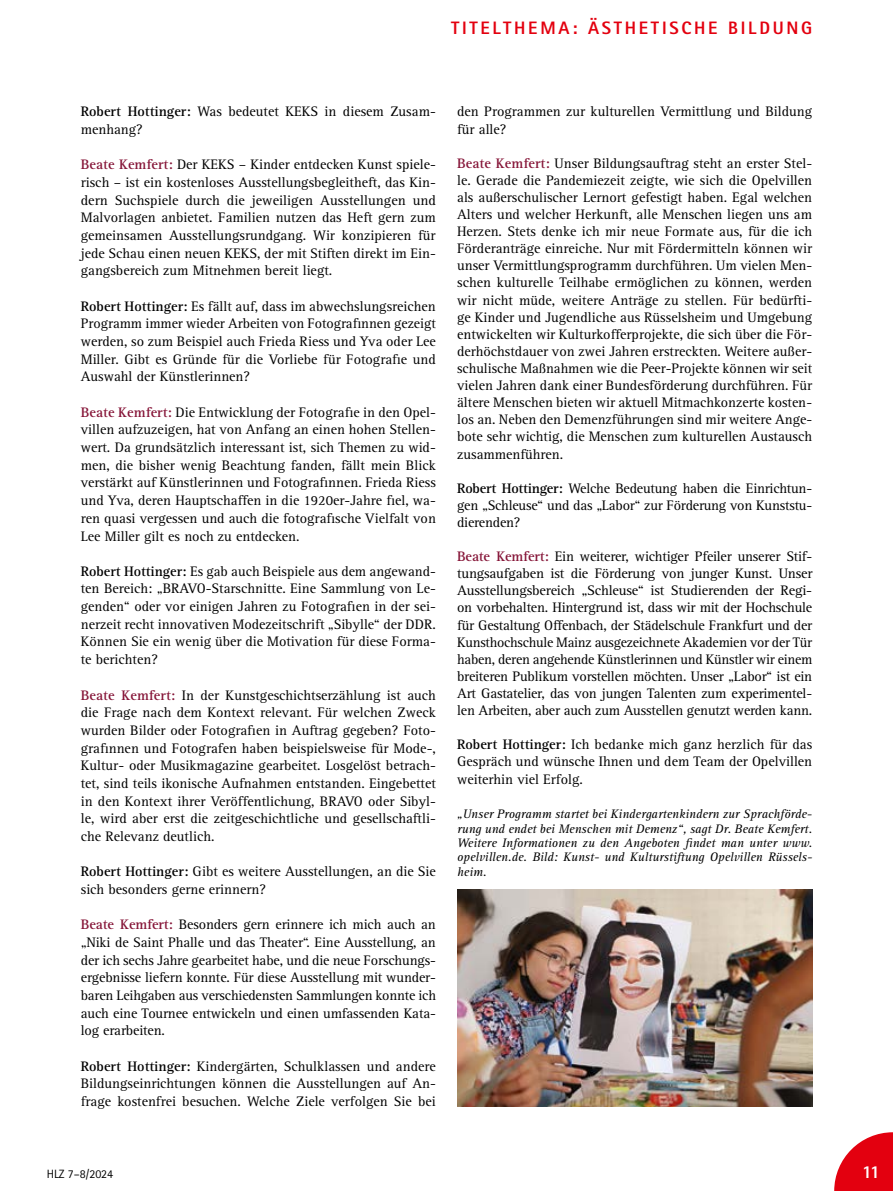
<style>
.page{position:relative;width:893px;height:1191px;background:#fff}
.page>*{position:absolute;margin:0;border:0;box-sizing:border-box;transform-origin:0 0}
.t1{font:800 18px "Rotis Sans Serif Std";letter-spacing:.15em;color:#e3000f}
.t2{font:800 18px "Rotis Sans Serif Std";color:#fff}
.t3{font:14.25px/17.7px "Rotis Serif Std";color:#000;text-align:justify}
.t4{font:italic 12.75px/14.4px "Rotis Serif Std";color:#000;text-align:justify}
.t5{font:12px "Rotis Sans Serif Std";color:#000}
.s1{font-weight:700}
.s2{font-weight:700;color:#851437}
</style>
<div class="page">
<svg style="left:834px;top:1132px;width:59px;height:59px"></svg>
<img style="left:457px;top:889px;width:355px;height:217px">
<p class="t1" style="left:451px;top:16px;width:363px">TITELTHEMA: ÄSTHETISCHE BILDUNG</p>
<p class="t3" style="left:81px;top:103px;width:357px"><span class="s1">Robert Hottinger:</span> Was bedeutet KEKS in diesem Zusam&shy;menhang?</p>
<p class="t3" style="left:81px;top:156px;width:357px"><span class="s2">Beate Kemfert:</span> Der KEKS – Kinder entdecken Kunst spiele&shy;risch – ist ein kostenloses Ausstellungsbegleitheft, das Kin&shy;dern Suchspiele durch die jeweiligen Ausstellungen und Malvorlagen anbietet. Familien nutzen das Heft gern zum gemeinsamen Ausstellungsrundgang. Wir konzipieren für jede Schau einen neuen KEKS, der mit Stiften direkt im Ein&shy;gangsbereich zum Mitnehmen bereit liegt.</p>
<p class="t3" style="left:81px;top:297px;width:357px"><span class="s1">Robert Hottinger:</span> Es fällt auf, dass im abwechslungsreichen Programm immer wieder Arbeiten von Fotografinnen gezeigt werden, so zum Beispiel auch Frieda Riess und Yva oder Lee Miller. Gibt es Gründe für die Vorliebe für Fotografie und Auswahl der Künstlerinnen?</p>
<p class="t3" style="left:81px;top:403px;width:357px"><span class="s2">Beate Kemfert:</span> Die Entwicklung der Fotografie in den Opel&shy;villen aufzuzeigen, hat von Anfang an einen hohen Stellen&shy;wert. Da grundsätzlich interessant ist, sich Themen zu wid&shy;men, die bisher wenig Beachtung fanden, fällt mein Blick verstärkt auf Künstlerinnen und Fotografinnen. Frieda Riess und Yva, deren Hauptschaffen in die 1920er-Jahre fiel, wa&shy;ren quasi vergessen und auch die fotografische Vielfalt von Lee Miller gilt es noch zu entdecken.</p>
<p class="t3" style="left:81px;top:562px;width:357px"><span class="s1">Robert Hottinger:</span> Es gab auch Beispiele aus dem angewand&shy;ten Bereich: „BRAVO-Starschnitte. Eine Sammlung von Le&shy;genden“ oder vor einigen Jahren zu Fotografien in der sei&shy;nerzeit recht innovativen Modezeitschrift „Sibylle“ der DDR.<br>Können Sie ein wenig über die Motivation für diese Forma&shy;te berichten?</p>
<p class="t3" style="left:81px;top:686px;width:357px"><span class="s2">Beate Kemfert:</span> In der Kunstgeschichtserzählung ist auch die Frage nach dem Kontext relevant. Für welchen Zweck wurden Bilder oder Fotografien in Auftrag gegeben? Foto&shy;grafinnen und Fotografen haben beispielsweise für Mode-, Kultur- oder Musikmagazine gearbeitet. Losgelöst betrach&shy;tet, sind teils ikonische Aufnahmen entstanden. Eingebettet in den Kontext ihrer Veröffentlichung, BRAVO oder Sibyl&shy;le, wird aber erst die zeitgeschichtliche und gesellschaftli&shy;che Relevanz deutlich.</p>
<p class="t3" style="left:81px;top:863px;width:357px"><span class="s1">Robert Hottinger:</span> Gibt es weitere Ausstellungen, an die Sie sich besonders gerne erinnern?</p>
<p class="t3" style="left:81px;top:916px;width:357px"><span class="s2">Beate Kemfert:</span> Besonders gern erinnere ich mich auch an „Niki de Saint Phalle und das Theater“. Eine Ausstellung, an der ich sechs Jahre gearbeitet habe, und die neue Forschungs&shy;ergebnisse liefern konnte. Für diese Ausstellung mit wunder&shy;baren Leihgaben aus verschiedensten Sammlungen konnte ich auch eine Tournee entwickeln und einen umfassenden Kata&shy;log erarbeiten.</p>
<p class="t3" style="left:81px;top:1057px;width:357px"><span class="s1">Robert Hottinger:</span> Kindergärten, Schulklassen und andere Bildungseinrichtungen können die Ausstellungen auf An&shy;frage kostenfrei besuchen. Welche Ziele verfolgen Sie bei</p>
<p class="t3" style="left:457px;top:104px;width:357px;line-height:17.1px">den Programmen zur kulturellen Vermittlung und Bildung für alle?</p>
<p class="t3" style="left:457px;top:155px;width:357px;line-height:17.1px"><span class="s2">Beate Kemfert:</span> Unser Bildungsauftrag steht an erster Stel&shy;le. Gerade die Pandemiezeit zeigte, wie sich die Opelvillen als außerschulischer Lernort gefestigt haben. Egal welchen Alters und welcher Herkunft, alle Menschen liegen uns am Herzen. Stets denke ich mir neue Formate aus, für die ich Förderanträge einreiche. Nur mit Fördermitteln können wir unser Vermittlungsprogramm durchführen. Um vielen Men&shy;schen kulturelle Teilhabe ermöglichen zu können, werden wir nicht müde, weitere Anträge zu stellen. Für bedürfti&shy;ge Kinder und Jugendliche aus Rüsselsheim und Umgebung entwickelten wir Kulturkofferprojekte, die sich über die För&shy;derhöchstdauer von zwei Jahren erstreckten. Weitere außer&shy;schulische Maßnahmen wie die Peer-Projekte können wir seit vielen Jahren dank einer Bundesförderung durchführen. Für ältere Menschen bieten wir aktuell Mitmachkonzerte kosten&shy;los an. Neben den Demenzführungen sind mir weitere Ange&shy;bote sehr wichtig, die Menschen zum kulturellen Austausch zusammenführen.</p>
<p class="t3" style="left:457px;top:480px;width:357px;line-height:17.1px"><span class="s1">Robert Hottinger:</span> Welche Bedeutung haben die Einrichtun&shy;gen „Schleuse“ und das „Labor“ zur Förderung von Kunststu&shy;dierenden?</p>
<p class="t3" style="left:457px;top:548px;width:357px;line-height:17.1px"><span class="s2">Beate Kemfert:</span> Ein weiterer, wichtiger Pfeiler unserer Stif&shy;tungsaufgaben ist die Förderung von junger Kunst. Unser Ausstellungsbereich „Schleuse“ ist Studierenden der Regi&shy;on vorbehalten. Hintergrund ist, dass wir mit der Hochschule für Gestaltung Offenbach, der Städelschule Frankfurt und der Kunsthochschule Mainz ausgezeichnete Akademien vor der Tür haben, deren angehende Künstlerinnen und Künstler wir einem breiteren Publikum vorstellen möchten. Unser „Labor“ ist ein Art Gastatelier, das von jungen Talenten zum experimentel&shy;len Arbeiten, aber auch zum Ausstellen genutzt werden kann.</p>
<p class="t3" style="left:457px;top:736px;width:357px;line-height:17.1px"><span class="s1">Robert Hottinger:</span> Ich bedanke mich ganz herzlich für das Gespräch und wünsche Ihnen und dem Team der Opelvillen weiterhin viel Erfolg.</p>
<p class="t4" style="left:457px;top:807px;width:357px">„Unser Programm startet bei Kindergartenkindern zur Sprachförde&shy;rung und endet bei Menschen mit Demenz“, sagt Dr. Beate Kemfert.<br>Weitere Informationen zu den Angeboten findet man unter www. opelvillen.de. Bild: Kunst- und Kulturstiftung Opelvillen Rüssels&shy;heim.</p>
<p class="t5" style="left:47px;top:1167px;width:68px">HLZ 7–8/2024</p>
<p class="t2" style="left:862px;top:1160px;width:20px">11</p>
</div>
